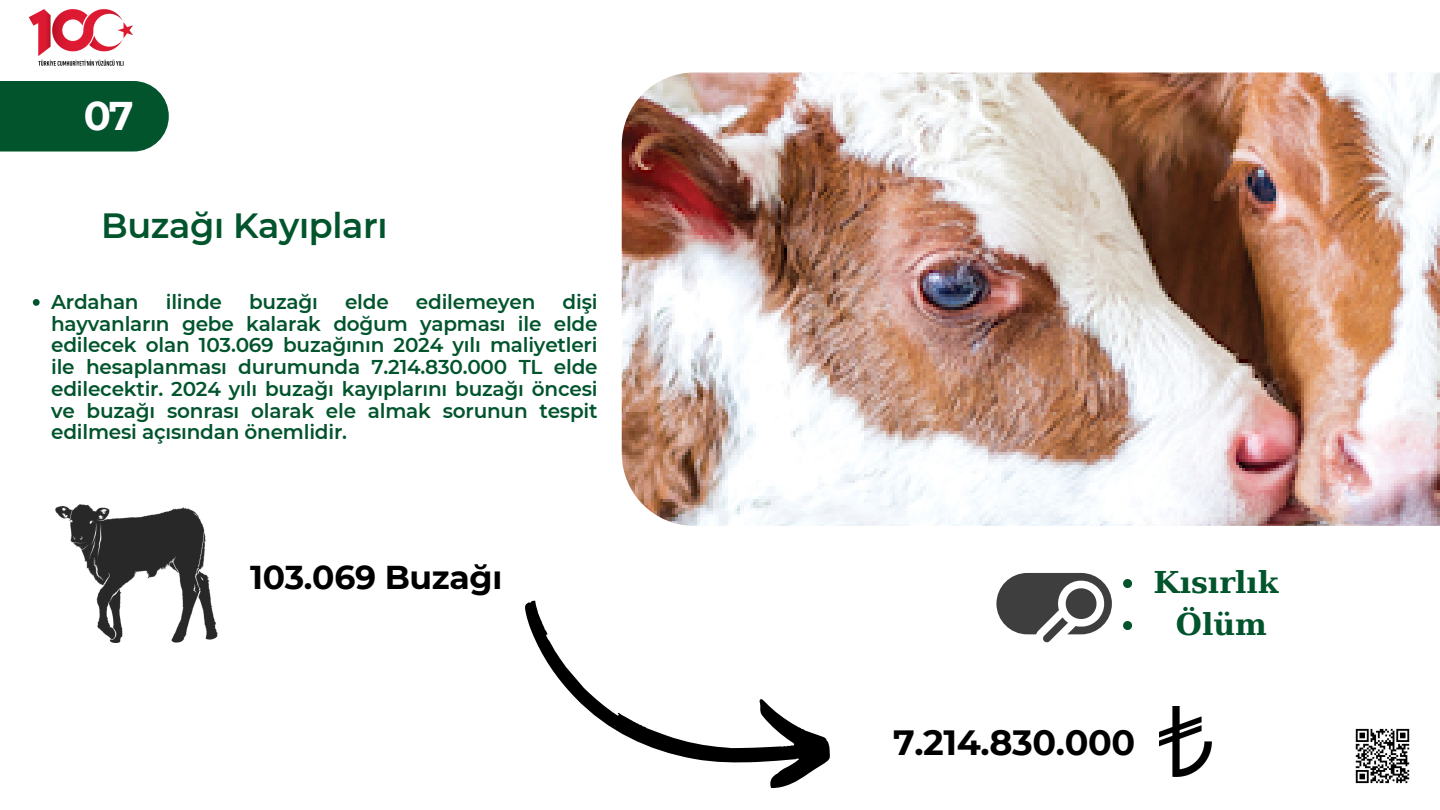
<style>
.page{position:relative;width:1440px;height:810px;background:#fff}
.page>*{position:absolute;margin:0;border:0;box-sizing:border-box;transform-origin:0 0}
.t1{font:700 40px "Montserrat";color:#fff}
.t2{font:600 35px "Montserrat";letter-spacing:-.01em;color:#01542c}
.t3{font:700 35px "Montserrat";letter-spacing:-.01em;color:#000}
.t4{font:700 33px "Montserrat";letter-spacing:-.01em;color:#000}
.t5{font:700 30px "DejaVu Serif";color:#01542c}
.t6{font:600 20px/21.8px "Montserrat";letter-spacing:-.01em;color:#01542c}
</style>
<div class="page">
<div style="left:0;top:81px;width:169px;height:71px;background:#01542c"></div>
<img style="left:622px;top:72px;width:818px;height:454px">
<img style="left:1159px;top:706px;width:52px;height:71px">
<img style="left:55px;top:505px;width:162px;height:138px">
<svg style="left:525px;top:600px;width:305px;height:189px"></svg>
<svg style="left:996px;top:573px;width:116px;height:70px"></svg>
<svg style="left:33px;top:299px;width:7px;height:7px"></svg>
<svg style="left:1123px;top:579px;width:9px;height:9px"></svg>
<svg style="left:1123px;top:621px;width:9px;height:9px"></svg>
<img style="left:1355px;top:728px;width:55px;height:56px">
<img style="left:28px;top:9px;width:105px;height:57px">
<h1 class="t1" style="left:84px;top:91px;width:51px">07</h1>
<p class="t2" style="left:101px;top:204px;width:288px">Buzağı Kayıpları</p>
<p class="t6" style="left:51px;top:291px;width:89px">Ardahan</p>
<p class="t6" style="left:166px;top:291px;width:58px">ilinde</p>
<p class="t6" style="left:249px;top:291px;width:70px">buzağı</p>
<p class="t6" style="left:345px;top:291px;width:45px">elde</p>
<p class="t6" style="left:416px;top:291px;width:121px">edilemeyen</p>
<p class="t6" style="left:51px;top:291px;width:548px;text-indent:512px">dişi hayvanların gebe kalarak doğum yapması ile elde edilecek olan 103.069 buzağının 2024 yılı maliyetleri ile hesaplanması durumunda 7.214.830.000 TL elde edilecektir. 2024 yılı buzağı kayıplarını buzağı öncesi ve buzağı sonrası olarak ele almak sorunun tespit edilmesi açısından önemlidir.</p>
<p class="t4" style="left:250px;top:557px;width:254px">103.069 Buzağı</p>
<p class="t5" style="left:1154px;top:564px;width:126px">Kısırlık</p>
<p class="t5" style="left:1176px;top:606px;width:93px">Ölüm</p>
<h1 class="t3" style="left:893px;top:721px;width:244px">7.214.830.000</h1>
</div>
